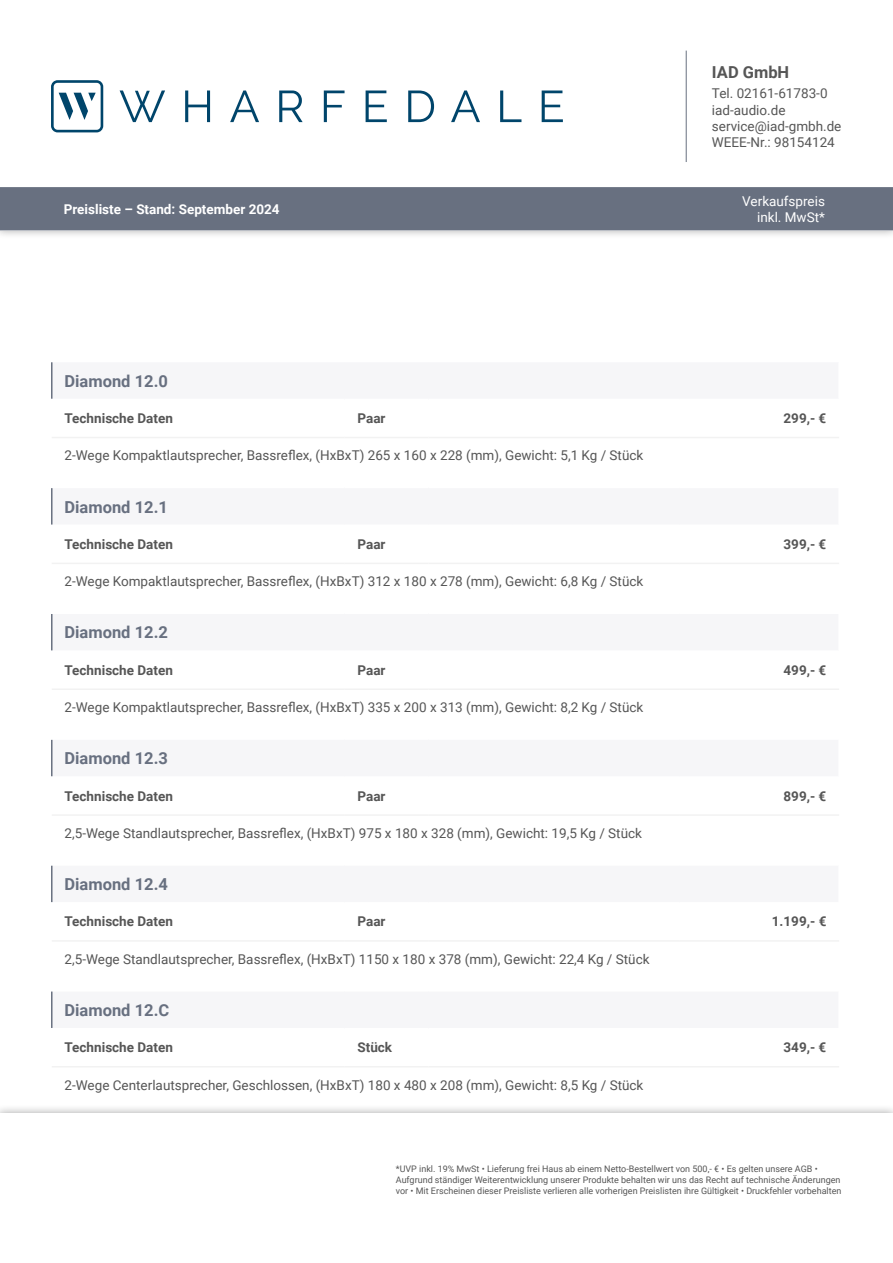
<style>
.page{position:relative;width:893px;height:1263px;background:#fff}
.page>*{position:absolute;margin:0;border:0;box-sizing:border-box;transform-origin:0 0}
.t1{font:700 16.5px "Roboto";color:#687080}
.t2{font:700 16.5px "Roboto";color:#565656}
.t3{font:13.5px/16.2px "Roboto";color:#565656}
.t4{font:700 13.5px "Roboto";color:#565656}
.t5{font:700 13.5px "Roboto";color:#fff}
.t6{font:13.5px/16.2px "Roboto";color:#fff;text-align:right}
.t7{font:9px/10.8px "Roboto";color:#565656}
</style>
<div class="page">
<div style="left:0;top:1104px;width:893px;height:159px;background:#000;opacity:.35"></div>
<div style="left:0;top:1113px;width:893px;height:150px;background:#fff"></div>
<div style="left:0;top:0;width:893px;height:240px;background:#000;opacity:.35"></div>
<div style="left:0;top:0;width:893px;height:230px;background:#fff"></div>
<svg style="left:51px;top:80px;width:52px;height:52px"></svg>
<svg style="left:120px;top:91px;width:45px;height:31px"></svg>
<svg style="left:185px;top:91px;width:25px;height:31px"></svg>
<svg style="left:230px;top:91px;width:29px;height:31px"></svg>
<svg style="left:279px;top:91px;width:24px;height:31px"></svg>
<svg style="left:324px;top:91px;width:21px;height:31px"></svg>
<svg style="left:366px;top:91px;width:21px;height:31px"></svg>
<svg style="left:408px;top:91px;width:26px;height:31px"></svg>
<svg style="left:451px;top:91px;width:29px;height:31px"></svg>
<svg style="left:500px;top:91px;width:21px;height:31px"></svg>
<svg style="left:542px;top:91px;width:21px;height:31px"></svg>
<hr style="left:686px;top:51px;width:1px;height:111px;background:#687080">
<div style="left:0;top:187px;width:893px;height:43px;background:#687080"></div>
<div style="left:52px;top:362px;width:787px;height:37px;background:#f6f6f8"></div>
<hr style="left:838px;top:362px;width:2px;height:37px;background:#fff">
<hr style="left:51px;top:362px;width:2px;height:37px;background:#687080">
<hr style="left:52px;top:437px;width:293px;height:1px;background:#f2f2f2">
<hr style="left:345px;top:437px;width:83px;height:1px;background:#f2f2f2">
<hr style="left:428px;top:437px;width:84px;height:1px;background:#f2f2f2">
<hr style="left:512px;top:437px;width:167px;height:1px;background:#f2f2f2">
<hr style="left:679px;top:437px;width:160px;height:1px;background:#f2f2f2">
<div style="left:52px;top:487px;width:787px;height:38px;background:#f6f6f8"></div>
<hr style="left:51px;top:487px;width:294px;height:1px;background:#fff">
<hr style="left:345px;top:487px;width:83px;height:1px;background:#fff">
<hr style="left:428px;top:487px;width:84px;height:1px;background:#fff">
<hr style="left:512px;top:487px;width:167px;height:1px;background:#fff">
<hr style="left:679px;top:487px;width:161px;height:1px;background:#fff">
<hr style="left:51px;top:524px;width:294px;height:2px;background:#fff">
<hr style="left:345px;top:524px;width:83px;height:2px;background:#fff">
<hr style="left:428px;top:524px;width:84px;height:2px;background:#fff">
<hr style="left:512px;top:524px;width:167px;height:2px;background:#fff">
<hr style="left:679px;top:524px;width:161px;height:2px;background:#fff">
<hr style="left:838px;top:488px;width:2px;height:36px;background:#fff">
<hr style="left:51px;top:488px;width:2px;height:36px;background:#687080">
<hr style="left:52px;top:563px;width:293px;height:1px;background:#f2f2f2">
<hr style="left:345px;top:563px;width:83px;height:1px;background:#f2f2f2">
<hr style="left:428px;top:563px;width:84px;height:1px;background:#f2f2f2">
<hr style="left:512px;top:563px;width:167px;height:1px;background:#f2f2f2">
<hr style="left:679px;top:563px;width:160px;height:1px;background:#f2f2f2">
<div style="left:52px;top:613px;width:787px;height:38px;background:#f6f6f8"></div>
<hr style="left:51px;top:612px;width:294px;height:2px;background:#fff">
<hr style="left:345px;top:612px;width:83px;height:2px;background:#fff">
<hr style="left:428px;top:612px;width:84px;height:2px;background:#fff">
<hr style="left:512px;top:612px;width:167px;height:2px;background:#fff">
<hr style="left:679px;top:612px;width:161px;height:2px;background:#fff">
<hr style="left:51px;top:650px;width:294px;height:2px;background:#fff">
<hr style="left:345px;top:650px;width:83px;height:2px;background:#fff">
<hr style="left:428px;top:650px;width:84px;height:2px;background:#fff">
<hr style="left:512px;top:650px;width:167px;height:2px;background:#fff">
<hr style="left:679px;top:650px;width:161px;height:2px;background:#fff">
<hr style="left:838px;top:614px;width:2px;height:36px;background:#fff">
<hr style="left:51px;top:614px;width:2px;height:36px;background:#687080">
<hr style="left:52px;top:688px;width:293px;height:2px;background:#f2f2f2">
<hr style="left:345px;top:688px;width:83px;height:2px;background:#f2f2f2">
<hr style="left:428px;top:688px;width:84px;height:2px;background:#f2f2f2">
<hr style="left:512px;top:688px;width:167px;height:2px;background:#f2f2f2">
<hr style="left:679px;top:688px;width:160px;height:2px;background:#f2f2f2">
<div style="left:52px;top:739px;width:787px;height:38px;background:#f6f6f8"></div>
<hr style="left:51px;top:738px;width:294px;height:2px;background:#fff">
<hr style="left:345px;top:738px;width:83px;height:2px;background:#fff">
<hr style="left:428px;top:738px;width:84px;height:2px;background:#fff">
<hr style="left:512px;top:738px;width:167px;height:2px;background:#fff">
<hr style="left:679px;top:738px;width:161px;height:2px;background:#fff">
<hr style="left:51px;top:776px;width:294px;height:2px;background:#fff">
<hr style="left:345px;top:776px;width:83px;height:2px;background:#fff">
<hr style="left:428px;top:776px;width:84px;height:2px;background:#fff">
<hr style="left:512px;top:776px;width:167px;height:2px;background:#fff">
<hr style="left:679px;top:776px;width:161px;height:2px;background:#fff">
<hr style="left:838px;top:740px;width:2px;height:36px;background:#fff">
<hr style="left:51px;top:740px;width:2px;height:36px;background:#687080">
<hr style="left:52px;top:814px;width:293px;height:2px;background:#f2f2f2">
<hr style="left:345px;top:814px;width:83px;height:2px;background:#f2f2f2">
<hr style="left:428px;top:814px;width:84px;height:2px;background:#f2f2f2">
<hr style="left:512px;top:814px;width:167px;height:2px;background:#f2f2f2">
<hr style="left:679px;top:814px;width:160px;height:2px;background:#f2f2f2">
<div style="left:52px;top:865px;width:787px;height:38px;background:#f6f6f8"></div>
<hr style="left:51px;top:864px;width:294px;height:2px;background:#fff">
<hr style="left:345px;top:864px;width:83px;height:2px;background:#fff">
<hr style="left:428px;top:864px;width:84px;height:2px;background:#fff">
<hr style="left:512px;top:864px;width:167px;height:2px;background:#fff">
<hr style="left:679px;top:864px;width:161px;height:2px;background:#fff">
<hr style="left:51px;top:902px;width:294px;height:1px;background:#fff">
<hr style="left:345px;top:902px;width:83px;height:1px;background:#fff">
<hr style="left:428px;top:902px;width:84px;height:1px;background:#fff">
<hr style="left:512px;top:902px;width:167px;height:1px;background:#fff">
<hr style="left:679px;top:902px;width:161px;height:1px;background:#fff">
<hr style="left:838px;top:866px;width:2px;height:36px;background:#fff">
<hr style="left:51px;top:866px;width:2px;height:36px;background:#687080">
<hr style="left:52px;top:940px;width:293px;height:2px;background:#f2f2f2">
<hr style="left:345px;top:940px;width:83px;height:2px;background:#f2f2f2">
<hr style="left:428px;top:940px;width:84px;height:2px;background:#f2f2f2">
<hr style="left:512px;top:940px;width:167px;height:2px;background:#f2f2f2">
<hr style="left:679px;top:940px;width:160px;height:2px;background:#f2f2f2">
<div style="left:52px;top:991px;width:787px;height:38px;background:#f6f6f8"></div>
<hr style="left:51px;top:1028px;width:294px;height:1px;background:#fff">
<hr style="left:345px;top:1028px;width:83px;height:1px;background:#fff">
<hr style="left:428px;top:1028px;width:84px;height:1px;background:#fff">
<hr style="left:512px;top:1028px;width:167px;height:1px;background:#fff">
<hr style="left:679px;top:1028px;width:161px;height:1px;background:#fff">
<hr style="left:838px;top:991px;width:2px;height:37px;background:#fff">
<hr style="left:51px;top:991px;width:2px;height:37px;background:#687080">
<hr style="left:52px;top:1066px;width:293px;height:1px;background:#f2f2f2">
<hr style="left:345px;top:1066px;width:83px;height:1px;background:#f2f2f2">
<hr style="left:428px;top:1066px;width:84px;height:1px;background:#f2f2f2">
<hr style="left:512px;top:1066px;width:167px;height:1px;background:#f2f2f2">
<hr style="left:679px;top:1066px;width:160px;height:1px;background:#f2f2f2">
<p class="t2" style="left:712px;top:61px;width:79px">IAD GmbH</p>
<p class="t3" style="left:712px;top:85px;width:131px">Tel. 02161-61783-0 iad-audio.de service@iad-gmbh.de<br>WEEE-Nr.: 98154124</p>
<p class="t5" style="left:64px;top:200px;width:217px">Preisliste – Stand: September 2024</p>
<p class="t6" style="left:742px;top:192px;width:84px">Verkaufspreis inkl. MwSt*</p>
<p class="t1" style="left:65px;top:369px;width:105px">Diamond 12.0</p>
<p class="t4" style="left:65px;top:409px;width:110px">Technische Daten</p>
<p class="t4" style="left:357px;top:409px;width:30px">Paar</p>
<p class="t4" style="left:783px;top:409px;width:44px">299,- €</p>
<p class="t3" style="left:65px;top:447px;width:580px">2-Wege Kompaktlautsprecher, Bassreflex, (HxBxT) 265 x 160 x 228 (mm), Gewicht: 5,1 Kg / Stück</p>
<p class="t1" style="left:65px;top:495px;width:105px">Diamond 12.1</p>
<p class="t4" style="left:65px;top:535px;width:110px">Technische Daten</p>
<p class="t4" style="left:357px;top:535px;width:30px">Paar</p>
<p class="t4" style="left:783px;top:535px;width:44px">399,- €</p>
<p class="t3" style="left:65px;top:573px;width:580px">2-Wege Kompaktlautsprecher, Bassreflex, (HxBxT) 312 x 180 x 278 (mm), Gewicht: 6,8 Kg / Stück</p>
<p class="t1" style="left:65px;top:621px;width:105px">Diamond 12.2</p>
<p class="t4" style="left:65px;top:660px;width:110px">Technische Daten</p>
<p class="t4" style="left:357px;top:660px;width:30px">Paar</p>
<p class="t4" style="left:783px;top:660px;width:44px">499,- €</p>
<p class="t3" style="left:65px;top:699px;width:580px">2-Wege Kompaktlautsprecher, Bassreflex, (HxBxT) 335 x 200 x 313 (mm), Gewicht: 8,2 Kg / Stück</p>
<p class="t1" style="left:65px;top:747px;width:105px">Diamond 12.3</p>
<p class="t4" style="left:65px;top:786px;width:110px">Technische Daten</p>
<p class="t4" style="left:357px;top:786px;width:30px">Paar</p>
<p class="t4" style="left:783px;top:786px;width:44px">899,- €</p>
<p class="t3" style="left:65px;top:824px;width:579px">2,5-Wege Standlautsprecher, Bassreflex, (HxBxT) 975 x 180 x 328 (mm), Gewicht: 19,5 Kg / Stück</p>
<p class="t1" style="left:65px;top:873px;width:105px">Diamond 12.4</p>
<p class="t4" style="left:65px;top:912px;width:110px">Technische Daten</p>
<p class="t4" style="left:357px;top:912px;width:30px">Paar</p>
<p class="t4" style="left:772px;top:912px;width:56px">1.199,- €</p>
<p class="t3" style="left:65px;top:950px;width:587px">2,5-Wege Standlautsprecher, Bassreflex, (HxBxT) 1150 x 180 x 378 (mm), Gewicht: 22,4 Kg / Stück</p>
<p class="t1" style="left:65px;top:998px;width:106px">Diamond 12.C</p>
<p class="t4" style="left:65px;top:1038px;width:110px">Technische Daten</p>
<p class="t4" style="left:357px;top:1038px;width:36px">Stück</p>
<p class="t4" style="left:783px;top:1038px;width:44px">349,- €</p>
<p class="t3" style="left:65px;top:1076px;width:580px">2-Wege Centerlautsprecher, Geschlossen, (HxBxT) 180 x 480 x 208 (mm), Gewicht: 8,5 Kg / Stück</p>
<p class="t7" style="left:396px;top:1163px;width:447px">*UVP inkl. 19% MwSt • Lieferung frei Haus ab einem Netto-Bestellwert von 500,- € • Es gelten unsere AGB •<br>Aufgrund ständiger Weiterentwicklung unserer Produkte behalten wir uns das Recht auf technische Änderungen vor • Mit Erscheinen dieser Preisliste verlieren alle vorherigen Preislisten ihre Gültigkeit • Druckfehler vorbehalten</p>
</div>
